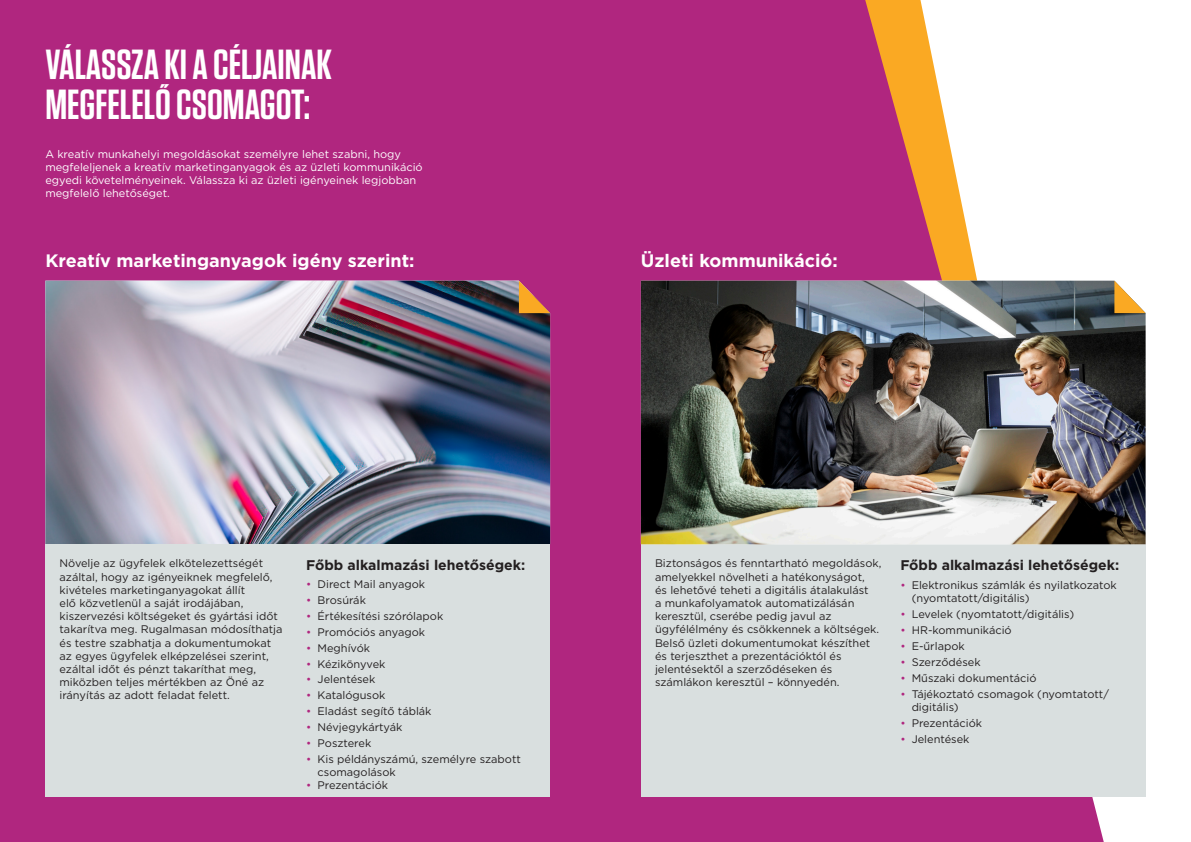
<style>
.page{position:relative;width:1191px;height:842px;background:#fff}
.page>*{position:absolute;margin:0;border:0;box-sizing:border-box;transform-origin:0 0}
.page_title{font:600 42px/40px "Tungsten";color:#fff}
.sub_title{font:700 18px "Gotham";color:#fff}
.Tertialry_title{font:700 14px "Gotham";color:#231f20}
.Body{font:11px/13.2px "Gotham";color:#231f20}
.Body-2{font:11px/13.2px "Gotham";color:#fff}
.s1{color:#b0267f}
</style>
<div class="page">
<div style="left:0;top:0;width:1103px;height:842px;background:#b0267f"></div>
<img style="left:45px;top:281px;width:505px;height:263px">
<svg style="left:865px;top:0;width:177px;height:281px"></svg>
<div style="left:45px;top:544px;width:505px;height:253px;background:#d9dfdf"></div>
<div style="left:641px;top:544px;width:504px;height:253px;background:#d9dfdf"></div>
<img style="left:641px;top:281px;width:504px;height:263px">
<svg style="left:1114px;top:281px;width:31px;height:32px"></svg>
<svg style="left:519px;top:281px;width:31px;height:32px"></svg>
<p class="page_title" style="left:45px;top:45px;width:288px">VÁLASSZA KI A CÉLJAINAK<br>MEGFELELŐ CSOMAGOT:</p>
<p class="Body-2" style="left:45px;top:147px;width:379px">A kreatív munkahelyi megoldásokat személyre lehet szabni, hogy megfeleljenek a kreatív marketinganyagok és az üzleti kommunikáció egyedi követelményeinek. Válassza ki az üzleti igényeinek legjobban megfelelő lehetőséget.</p>
<p class="sub_title" style="left:45px;top:249px;width:371px">Kreatív marketinganyagok igény szerint:</p>
<p class="sub_title" style="left:641px;top:249px;width:198px">Üzleti kommunikáció:</p>
<p class="Body" style="left:60px;top:557px;width:224px">Növelje az ügyfelek elkötelezettségét azáltal, hogy az igényeiknek megfelelő, kivételes marketinganyagokat állít<br>elő közvetlenül a saját irodájában, kiszervezési költségeket és gyártási időt takarítva meg. Rugalmasan módosíthatja és testre szabhatja a dokumentumokat az egyes ügyfelek elképzelései szerint, ezáltal időt és pénzt takaríthat meg, miközben teljes mértékben az Öné az irányítás az adott feladat felett.</p>
<p class="Tertialry_title" style="left:306px;top:555px;width:220px">Főbb alkalmazási lehetőségek:</p>
<p class="Body" style="left:306px;top:578px;width:120px"><span class="s1">•</span> Direct Mail anyagok</p>
<p class="Body" style="left:306px;top:593px;width:61px"><span class="s1">•</span> Brosúrák</p>
<p class="Body" style="left:306px;top:609px;width:138px"><span class="s1">•</span> Értékesítési szórólapok</p>
<p class="Body" style="left:306px;top:625px;width:120px"><span class="s1">•</span> Promóciós anyagok</p>
<p class="Body" style="left:306px;top:641px;width:65px"><span class="s1">•</span> Meghívók</p>
<p class="Body" style="left:306px;top:657px;width:81px"><span class="s1">•</span> Kézikönyvek</p>
<p class="Body" style="left:306px;top:673px;width:71px"><span class="s1">•</span> Jelentések</p>
<p class="Body" style="left:306px;top:688px;width:81px"><span class="s1">•</span> Katalógusok</p>
<p class="Body" style="left:306px;top:704px;width:127px"><span class="s1">•</span> Eladást segítő táblák</p>
<p class="Body" style="left:306px;top:720px;width:98px"><span class="s1">•</span> Névjegykártyák</p>
<p class="Body" style="left:306px;top:736px;width:66px"><span class="s1">•</span> Poszterek</p>
<p class="Body" style="left:317px;top:752px;width:205px;text-indent:-11px"><span class="s1">•</span> Kis példányszámú, személyre szabott csomagolások</p>
<p class="Body" style="left:306px;top:778px;width:83px"><span class="s1">•</span> Prezentációk</p>
<p class="Body" style="left:655px;top:557px;width:228px">Biztonságos és fenntartható megoldások, amelyekkel növelheti a hatékonyságot,<br>és lehetővé teheti a digitális átalakulást<br>a munkafolyamatok automatizálásán keresztül, cserébe pedig javul az ügyfélélmény és csökkennek a költségek.<br>Belső üzleti dokumentumokat készíthet és terjeszthet a prezentációktól és jelentésektől a szerződéseken és számlákon keresztül – könnyedén.</p>
<p class="Tertialry_title" style="left:900px;top:555px;width:220px">Főbb alkalmazási lehetőségek:</p>
<p class="Body" style="left:911px;top:578px;width:207px;text-indent:-11px"><span class="s1">•</span> Elektronikus számlák és nyilatkozatok (nyomtatott/digitális)</p>
<p class="Body" style="left:900px;top:607px;width:175px"><span class="s1">•</span> Levelek (nyomtatott/digitális)</p>
<p class="Body" style="left:900px;top:623px;width:113px"><span class="s1">•</span> HR-kommunikáció</p>
<p class="Body" style="left:900px;top:639px;width:66px"><span class="s1">•</span> E-űrlapok</p>
<p class="Body" style="left:900px;top:655px;width:82px"><span class="s1">•</span> Szerződések</p>
<p class="Body" style="left:900px;top:671px;width:138px"><span class="s1">•</span> Műszaki dokumentáció</p>
<p class="Body" style="left:911px;top:687px;width:199px;text-indent:-11px"><span class="s1">•</span> Tájékoztató csomagok (nyomtatott/ digitális)</p>
<p class="Body" style="left:900px;top:716px;width:83px"><span class="s1">•</span> Prezentációk</p>
<p class="Body" style="left:900px;top:732px;width:71px"><span class="s1">•</span> Jelentések</p>
</div>
